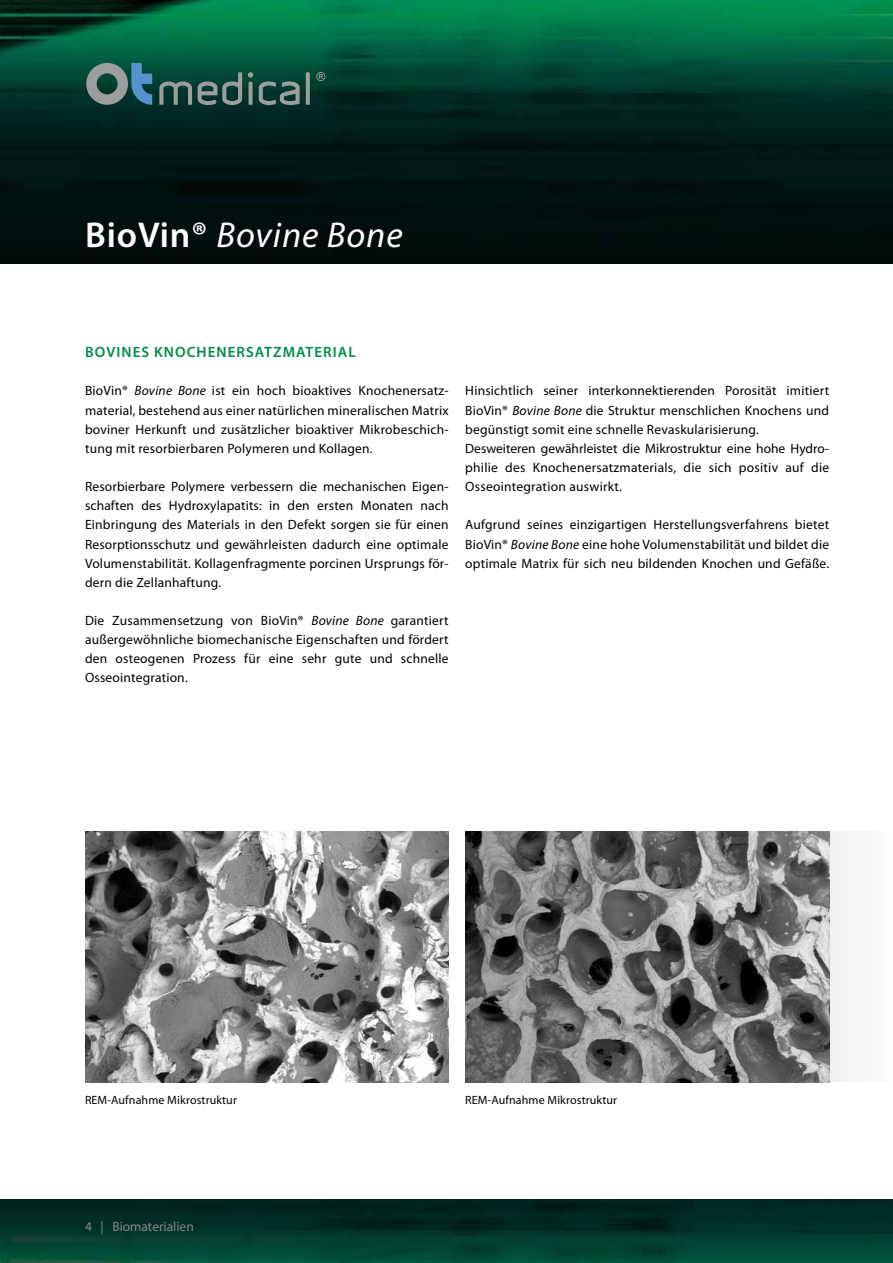
<style>
.page{position:relative;width:893px;height:1263px;background:#fff}
.page>*{position:absolute;margin:0;border:0;box-sizing:border-box;transform-origin:0 0}
.t1{font:italic 36px "Myriad Pro";letter-spacing:.025em;color:#fff}
.t2{font:600 15px "Myriad Pro";letter-spacing:.07em;color:#008c4d}
.t3{font:13.5px/19.2px "Myriad Pro";letter-spacing:.015em;color:#000;text-align:justify}
.t4{font:13.5px "Myriad Pro";color:#878786}
.t5{font:12px "Myriad Pro";letter-spacing:.01em;color:#000}
.s1{font-weight:600;font-style:normal}
.s2{font-style:italic}
</style>
<div class="page">
<img style="left:0;top:0;width:893px;height:264px">
<img style="left:0;top:1199px;width:893px;height:64px">
<svg style="left:159px;top:81px;width:33px;height:24px"></svg>
<svg style="left:198px;top:72px;width:44px;height:33px"></svg>
<svg style="left:248px;top:72px;width:5px;height:33px"></svg>
<svg style="left:259px;top:81px;width:41px;height:24px"></svg>
<svg style="left:306px;top:72px;width:4px;height:33px"></svg>
<svg style="left:86px;top:63px;width:66px;height:42px;background:#4b7379"></svg>
<svg style="left:316px;top:72px;width:9px;height:9px"></svg>
<div style="left:576px;top:831px;width:317px;height:251px;background:#f6f6f6"></div>
<img style="left:85px;top:831px;width:364px;height:251px">
<img style="left:466px;top:831px;width:363px;height:251px">
<h1 class="t1" style="left:85px;top:212px;width:319px"><span class="s1">BioVin®</span> Bovine Bone</h1>
<p class="t2" style="left:85px;top:343px;width:272px">BOVINES KNOCHENERSATZMATERIAL</p>
<p class="t3" style="left:85px;top:381px;width:365px">BioVin® <span class="s2">Bovine Bone</span> ist ein hoch bioaktives Knochenersatz&shy;material, bestehend aus einer natürlichen mineralischen Matrix boviner Herkunft und zusätzlicher bioaktiver Mikrobeschich&shy;tung mit resorbierbaren Polymeren und Kollagen.</p>
<p class="t3" style="left:85px;top:477px;width:365px">Resorbierbare Polymere verbessern die mechanischen Eigen&shy;schaften des Hydroxylapatits: in den ersten Monaten nach Einbringung des Materials in den Defekt sorgen sie für einen Resorptionsschutz und gewährleisten dadurch eine optimale Volumenstabilität. Kollagenfragmente porcinen Ursprungs för&shy;dern die Zellanhaftung.</p>
<p class="t3" style="left:85px;top:611px;width:365px">Die Zusammensetzung von BioVin® <span class="s2">Bovine Bone</span> garantiert außergewöhnliche biomechanische Eigenschaften und fördert den osteogenen Prozess für eine sehr gute und schnelle Osseointegration.</p>
<p class="t3" style="left:465px;top:381px;width:365px;text-align:left">Hinsichtlich seiner interkonnektierenden Porosität imitiert BioVin® <span class="s2">Bovine Bone</span> die Struktur menschlichen Knochens und begünstigt somit eine schnelle Revaskularisierung.<br>Desweiteren gewährleistet die Mikrostruktur eine hohe Hydro&shy;philie des Knochenersatzmaterials, die sich positiv auf die Osseointegration auswirkt.</p>
<p class="t3" style="left:465px;top:515px;width:365px">Aufgrund seines einzigartigen Herstellungsverfahrens bietet BioVin® <span class="s2">Bovine Bone</span> eine hohe Volumenstabilität und bildet die optimale Matrix für sich neu bildenden Knochen und Gefäße.</p>
<p class="t5" style="left:85px;top:1092px;width:153px">REM-Aufnahme Mikrostruktur</p>
<p class="t5" style="left:465px;top:1092px;width:153px">REM-Aufnahme Mikrostruktur</p>
<p class="t4" style="left:85px;top:1218px;width:110px">4 | Biomaterialien</p>
</div>
